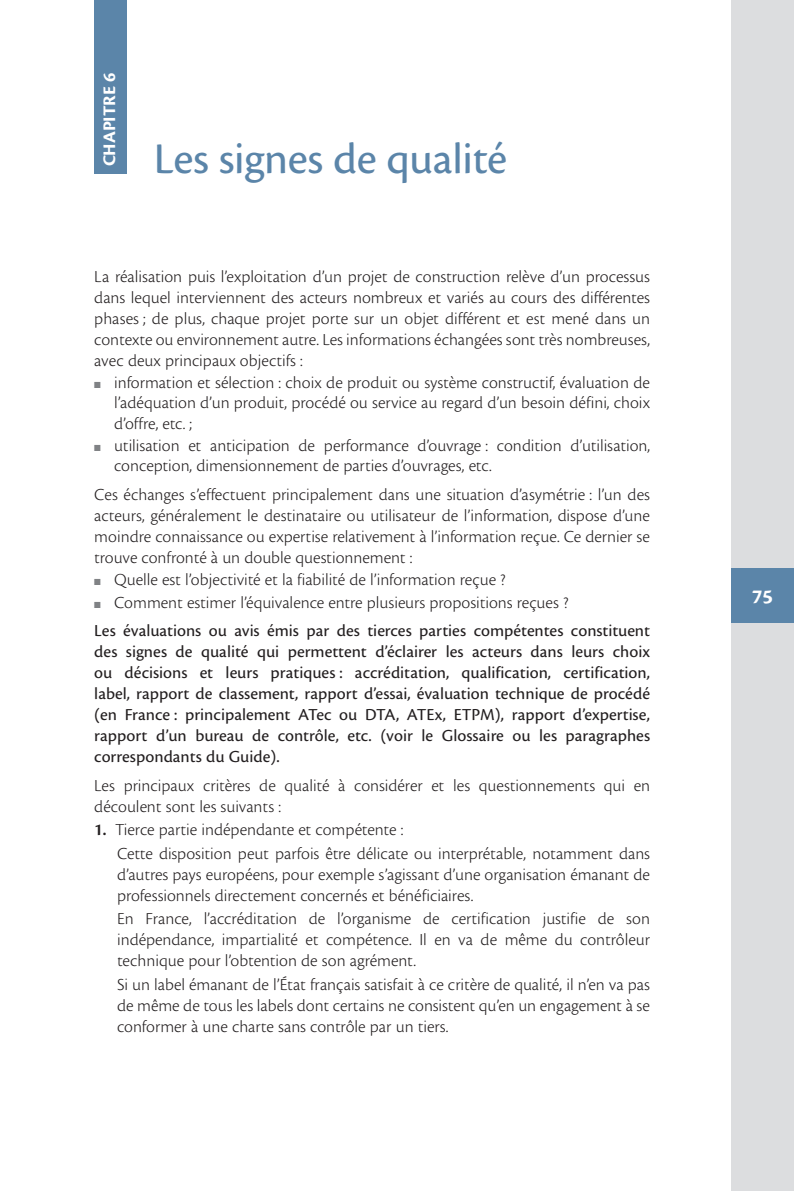
<style>
.page{position:relative;width:794px;height:1191px;background:#fff}
.page>*{position:absolute;margin:0;border:0;box-sizing:border-box;transform-origin:0 0}
._01-TITRE_chapitre{font:45.5px "Cronos Pro Capt";letter-spacing:-.01em;color:#5b85a9}
.t1{font:21px "Cronos Pro Bold Capt";color:#fff}
.NumChap{font:18.38px "Cronos Pro Bold Capt";letter-spacing:-.005em;color:#fff}
._00-Texte_courant{font:17.5px/21px "Cronos Pro Lt Capt";color:#231f20;text-align:justify}
._00-Texte_courant-2{font:17.5px/21px "Cronos Pro Capt";color:#231f20;text-align:justify}
.s1{color:#808285}
.s2{font-family:"Cronos Pro";font-weight:600}
</style>
<div class="page">
<div style="left:731px;top:0;width:63px;height:1191px;background:#dcdddf"></div>
<div style="left:731px;top:568px;width:63px;height:54px;background:#5b85a9"></div>
<div style="left:94px;top:0;width:32px;height:174px;background:#5b85a9"></div>
<p class="NumChap" style="left:99px;top:166px;width:95px;rotate:-90deg">CHAPITRE 6</p>
<p class="_01-TITRE_chapitre" style="left:154px;top:133px;width:355px">Les signes de qualité</p>
<p class="_00-Texte_courant" style="left:94px;top:266px;width:557px">La réalisation puis l’exploitation d’un projet de construction relève d’un processus dans lequel interviennent des acteurs nombreux et variés au cours des différentes phases ; de plus, chaque projet porte sur un objet différent et est mené dans un contexte ou environnement autre. Les informations échangées sont très nombreuses, avec deux principaux objectifs :</p>
<p class="_00-Texte_courant" style="left:114px;top:373px;width:537px;line-height:20.1px;text-indent:-20px"><span class="s1">■</span> information et sélection : choix de produit ou système constructif, évaluation de l’adéquation d’un produit, procédé ou service au regard d’un besoin défini, choix d’offre, etc. ;</p>
<p class="_00-Texte_courant" style="left:114px;top:435px;width:537px;line-height:20.1px;text-indent:-20px"><span class="s1">■</span> utilisation et anticipation de performance d’ouvrage : condition d’utilisation, conception, dimensionnement de parties d’ouvrages, etc.</p>
<p class="_00-Texte_courant" style="left:94px;top:484px;width:557px">Ces échanges s’effectuent principalement dans une situation d’asymétrie : l’un des acteurs, généralement le destinataire ou utilisateur de l’information, dispose d’une moindre connaissance ou expertise relativement à l’information reçue. Ce dernier se trouve confronté à un double questionnement :</p>
<p class="_00-Texte_courant" style="left:94px;top:569px;width:413px"><span class="s1">■</span> Quelle est l’objectivité et la fiabilité de l’information reçue ?</p>
<p class="_00-Texte_courant" style="left:94px;top:592px;width:475px"><span class="s1">■</span> Comment estimer l’équivalence entre plusieurs propositions reçues ?</p>
<p class="_00-Texte_courant-2" style="left:94px;top:620px;width:557px">Les évaluations ou avis émis par des tierces parties compétentes constituent des signes de qualité qui permettent d’éclairer les acteurs dans leurs choix ou décisions et leurs pratiques : accréditation, qualification, certification, label, rapport de classement, rapport d’essai, évaluation technique de procédé (en France : principalement ATec ou DTA, ATEx, ETPM), rapport d’expertise, rapport d’un bureau de contrôle, etc. (voir le Glossaire ou les paragraphes correspondants du Guide).</p>
<p class="_00-Texte_courant" style="left:94px;top:775px;width:557px">Les principaux critères de qualité à considérer et les questionnements qui en découlent sont les suivants :</p>
<p class="_00-Texte_courant" style="left:94px;top:819px;width:311px"><span class="s2">1.</span> Tierce partie indépendante et compétente :</p>
<p class="_00-Texte_courant" style="left:117px;top:843px;width:534px">Cette disposition peut parfois être délicate ou interprétable, notamment dans d’autres pays européens, pour exemple s’agissant d’une organisation émanant de professionnels directement concernés et bénéficiaires.</p>
<p class="_00-Texte_courant" style="left:117px;top:908px;width:534px">En France, l’accréditation de l’organisme de certification justifie de son indépendance, impartialité et compétence. Il en va de même du contrôleur technique pour l’obtention de son agrément.</p>
<p class="_00-Texte_courant" style="left:117px;top:974px;width:534px">Si un label émanant de l’État français satisfait à ce critère de qualité, il n’en va pas de même de tous les labels dont certains ne consistent qu’en un engagement à se conformer à une charte sans contrôle par un tiers.</p>
<p class="t1" style="left:752px;top:585px;width:23px">75</p>
</div>
